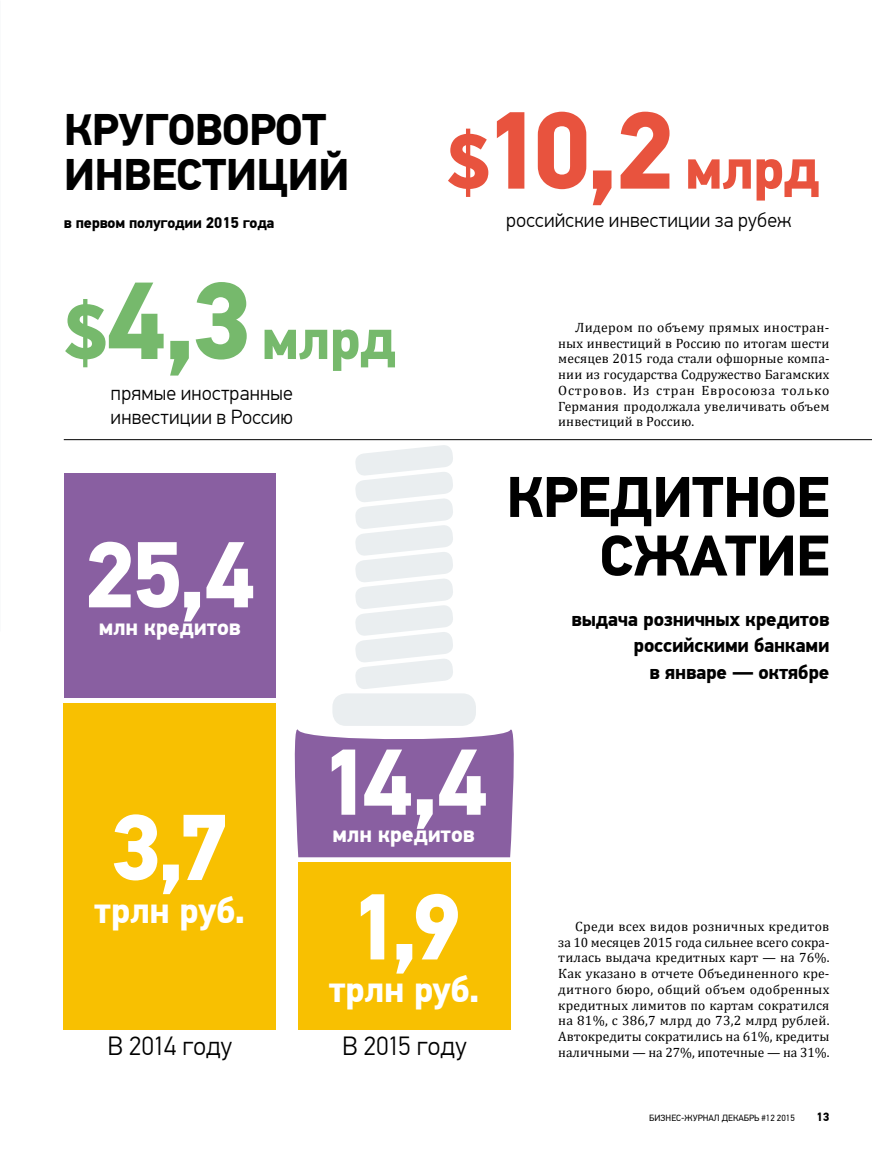
<style>
.page{position:relative;width:872px;height:1149px;background:#fff}
.page>*{position:absolute;margin:0;border:0;box-sizing:border-box;transform-origin:0 0}
.t1{font:700 109.65px "PF Din Text Pro";color:#e8533e}
.t2{font:700 93.6px "PF Din Text Pro";color:#fff}
.t3{font:700 58.95px "PF Din Text Pro";color:#76b96c}
.t4{font:700 57.45px/58.5px "PF Din Text Pro";letter-spacing:-.015em;color:#000;text-align:right}
.t5{font:700 44.1px/45px "PF Din Text Pro";letter-spacing:-.015em;color:#000}
.t6{font:700 36.9px "PF Din Text Pro";letter-spacing:-.015em;color:#fff}
.t7{font:300 26.25px "PF Din Text Pro";letter-spacing:-.01em;color:#000}
.t8{font:700 22.95px "PF Din Text Pro";letter-spacing:-.01em;color:#fff}
.t9{font:300 20.25px/24.3px "PF Din Text Pro";letter-spacing:.005em;color:#000}
.t10{font:700 20.1px/26.4px "PF Din Text Pro";letter-spacing:-.015em;color:#000;text-align:right}
.t11{font:700 15.45px "PF Din Text Pro";letter-spacing:-.015em;color:#000}
.t12{font:13.5px/15.8px "Cambria";letter-spacing:.005em;color:#000;text-align:justify}
.t13{font:700 12px "PF Din Text Pro";color:#000}
.t14{font:9px "PF Din Text Pro";color:#000}
.s1{font-size:78.3px}
.s2{font-size:109.65px}
.s3{font-size:58.95px}
</style>
<div class="page">
<div style="left:332px;top:693px;width:144px;height:32px;background:#eaeef0;border-radius:14px"></div>
<svg style="left:355px;top:445px;width:98px;height:244px"></svg>
<hr style="left:64px;top:439px;width:808px;height:1px;background:#000">
<div style="left:64px;top:702px;width:212px;height:327px;background:#f8c001"></div>
<div style="left:298px;top:861px;width:212px;height:168px;background:#f8c001"></div>
<div style="left:64px;top:473px;width:212px;height:224px;background:#895fa1"></div>
<svg style="left:294px;top:718px;width:220px;height:139px;background:#9976ae"></svg>
<h3 class="t5" style="left:64px;top:108px;width:287px">КРУГОВОРОТ<br>ИНВЕСТИЦИЙ</h3>
<p class="t11" style="left:64px;top:213px;width:212px">в первом полугодии 2015 года</p>
<h3 class="t3" style="left:64px;top:303px;width:334px"><span class="s1">$</span><span class="s2">4,3</span> млрд</h3>
<h3 class="t9" style="left:111px;top:381px;width:184px">прямые иностранные инвестиции в Россию</h3>
<h2 class="t2" style="left:84px;top:518px;width:173px">25,4</h2>
<h3 class="t8" style="left:99px;top:612px;width:143px">млн кредитов</h3>
<h1 class="t1" style="left:446px;top:84px;width:375px"><span class="s1">$</span>10,2 <span class="s3">млрд</span></h1>
<h3 class="t9" style="left:506px;top:208px;width:287px">российские инвестиции за рубеж</h3>
<p class="t12" style="left:558px;top:319px;width:273px;text-indent:17px">Лидером по объему прямых иностран&shy;ных инвестиций в Россию по итогам шести месяцев 2015 года стали офшорные компа&shy;нии из государства Содружество Багамских Островов. Из стран Евросоюза только Германия продолжала увеличивать объем инвестиций в Россию.</p>
<h3 class="t4" style="left:506px;top:469px;width:325px">КРЕДИТНОЕ<br>СЖАТИЕ</h3>
<h3 class="t10" style="left:571px;top:606px;width:259px">выдача розничных кредитов российскими банками<br>в январе — октябре</h3>
<h2 class="t2" style="left:318px;top:725px;width:172px">14,4</h2>
<h3 class="t8" style="left:333px;top:820px;width:143px">млн кредитов</h3>
<h2 class="t2" style="left:110px;top:790px;width:122px">3,7</h2>
<h3 class="t6" style="left:94px;top:887px;width:153px">трлн руб.</h3>
<h2 class="t2" style="left:347px;top:869px;width:116px">1,9</h2>
<h3 class="t6" style="left:329px;top:966px;width:153px">трлн руб.</h3>
<h3 class="t7" style="left:107px;top:1030px;width:126px">В 2014 году</h3>
<h3 class="t7" style="left:342px;top:1030px;width:126px">В 2015 году</h3>
<p class="t12" style="left:558px;top:917px;width:273px;text-indent:17px">Среди всех видов розничных кредитов за 10 месяцев 2015 года сильнее всего сокра&shy;тилась выдача кредитных карт — на 76%.<br>Как указано в отчете Объединенного кре&shy;дитного бюро, общий объем одобренных кредитных лимитов по картам сократился на 81%, с 386,7 млрд до 73,2 млрд рублей.<br>Автокредиты сократились на 61%, кредиты наличными — на 27%, ипотечные — на 31%.</p>
<p class="t14" style="left:649px;top:1111px;width:147px">БИЗНЕС-ЖУРНАЛ ДЕКАБРЬ #12 2015</p>
<p class="t13" style="left:816px;top:1108px;width:15px">13</p>
</div>
